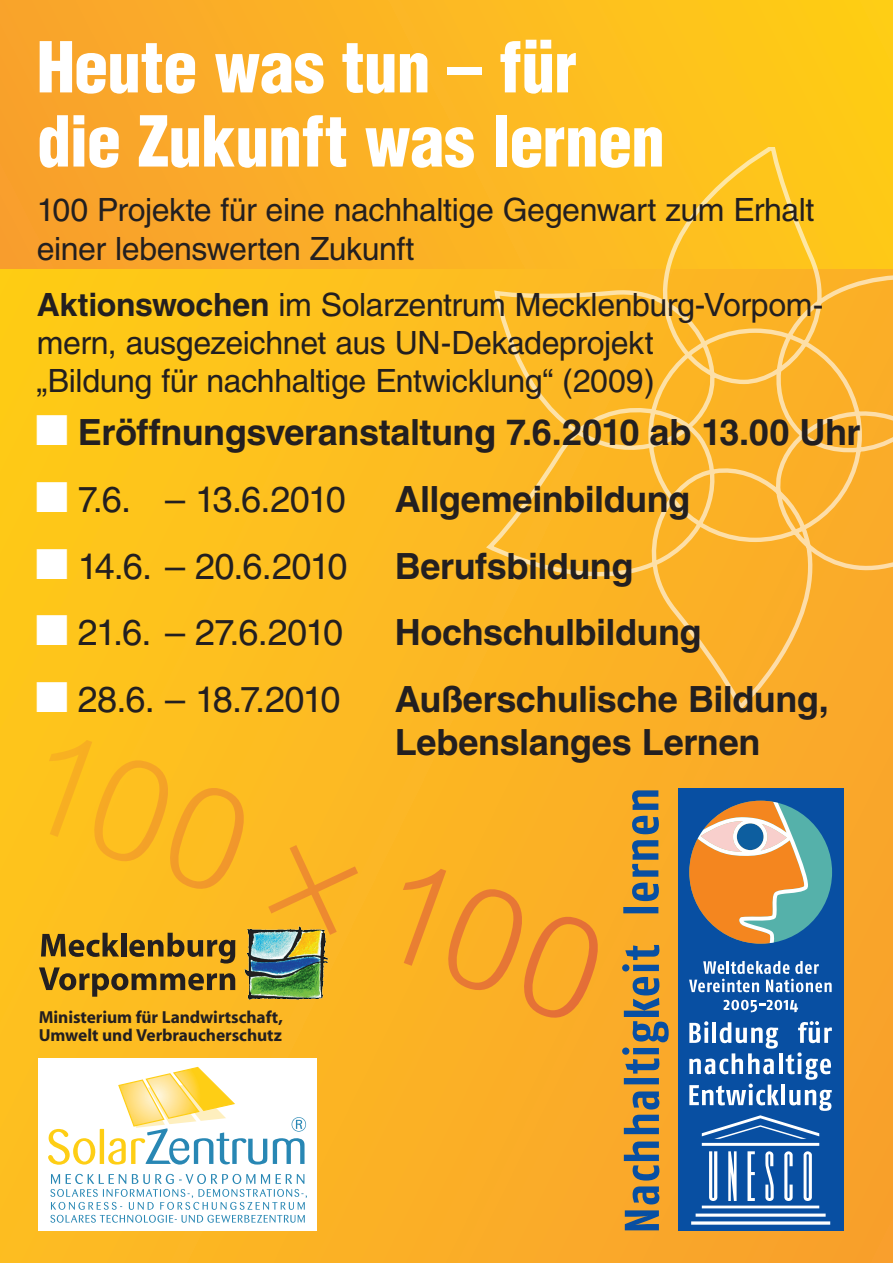
<style>
.page{position:relative;width:893px;height:1263px;background:#fff}
.page>*{position:absolute;margin:0;border:0;box-sizing:border-box;transform-origin:0 0}
.t1{font:900 condensed 68.4px/74.1px "Helvetica";letter-spacing:-.01em;color:#fff}
.t2{font:700 36.15px/43.3px "Helvetica";letter-spacing:-.015em;color:#231f20}
.t3{font:36.15px "Helvetica";letter-spacing:-.05em;color:#231f20}
.t4{font:32.03px/38.5px "Helvetica";letter-spacing:-.015em;color:#231f20}
.t5{font:700 17.4px/18.5px "Myriad";letter-spacing:-.005em;color:#231f20}
.s1{font-weight:700}
.s2{color:#fff}
</style>
<div class="page">
<div style="left:0;top:260px;width:893px;height:1003px;background:linear-gradient(to right,#ffc91a,#f8a22d)"></div>
<svg style="left:49px;top:740px;width:559px;height:286px;background:#fab323"></svg>
<div style="left:0;top:0;width:893px;height:269px;background:linear-gradient(to right,#f99f2e,#ffce16)"></div>
<svg style="left:485px;top:147px;width:408px;height:564px;background:#fbb82c"></svg>
<div style="left:623px;top:907px;width:35px;height:6px;background:#084fa2"></div>
<svg style="left:632px;top:840px;width:27px;height:61px;background:#797b68"></svg>
<svg style="left:632px;top:790px;width:27px;height:44px"></svg>
<svg style="left:625px;top:1210px;width:34px;height:20px"></svg>
<svg style="left:633px;top:1186px;width:26px;height:18px"></svg>
<svg style="left:624px;top:1141px;width:35px;height:39px"></svg>
<svg style="left:624px;top:1115px;width:35px;height:19px"></svg>
<svg style="left:633px;top:1091px;width:26px;height:18px"></svg>
<div style="left:624px;top:1078px;width:35px;height:6px;background:#084fa2"></div>
<svg style="left:622px;top:977px;width:47px;height:96px;background:#a08855"></svg>
<svg style="left:622px;top:945px;width:37px;height:26px"></svg>
<div style="left:678px;top:788px;width:165px;height:443px;background:#084fa2"></div>
<svg style="left:689px;top:1021px;width:143px;height:204px"></svg>
<div style="left:689px;top:801px;width:143px;height:143px;background:#55b1aa;border-radius:50%"></div>
<svg style="left:689px;top:801px;width:122px;height:143px"></svg>
<svg style="left:724px;top:1000px;width:74px;height:12px"></svg>
<svg style="left:689px;top:961px;width:143px;height:31px"></svg>
<div style="left:38px;top:1059px;width:279px;height:172px;background:#fff"></div>
<svg style="left:273px;top:1138px;width:32px;height:26px"></svg>
<svg style="left:48px;top:1067px;width:219px;height:98px"></svg>
<svg style="left:50px;top:1174px;width:257px;height:49px"></svg>
<svg style="left:292px;top:1117px;width:14px;height:15px"></svg>
<svg style="left:39px;top:933px;width:196px;height:64px;background:#b58920"></svg>
<img style="left:243px;top:926px;width:87px;height:75px">
<h1 class="t1" style="left:37px;top:29px;width:630px">Heute was tun – für die Zukunft was lernen</h1>
<p class="t4" style="left:37px;top:191px;width:779px">100 Projekte für eine nachhaltige Gegenwart zum Erhalt einer lebenswerten Zukunft</p>
<p class="t4" style="left:37px;top:285px;width:788px"><span class="s1">Aktionswochen</span> im Solarzentrum Mecklenburg-Vorpom&shy;mern, ausgezeichnet aus UN-Dekadeprojekt<br>„Bildung für nachhaltige Entwicklung“ (2009)</p>
<p class="t2" style="left:35px;top:410px;width:827px"><span class="s2">■</span> Eröffnungsveranstaltung 7.6.2010 ab 13.00 Uhr</p>
<p class="t3" style="left:35px;top:478px;width:312px"><span class="s2">■</span> 7.6. – 13.6.2010</p>
<p class="t2" style="left:395px;top:477px;width:297px">Allgemeinbildung</p>
<p class="t3" style="left:35px;top:545px;width:314px"><span class="s2">■</span> 14.6. – 20.6.2010</p>
<p class="t2" style="left:395px;top:544px;width:240px">Berufsbildung</p>
<p class="t3" style="left:35px;top:611px;width:309px"><span class="s2">■</span> 21.6. – 27.6.2010</p>
<p class="t2" style="left:395px;top:610px;width:308px">Hochschulbildung</p>
<p class="t3" style="left:35px;top:678px;width:307px"><span class="s2">■</span> 28.6. – 18.7.2010</p>
<p class="t2" style="left:395px;top:677px;width:435px">Außerschulische Bildung,<br>Lebenslanges Lernen</p>
<p class="t5" style="left:39px;top:1008px;width:246px">Ministerium für Landwirtschaft,<br>Umwelt und Verbraucherschutz</p>
</div>
